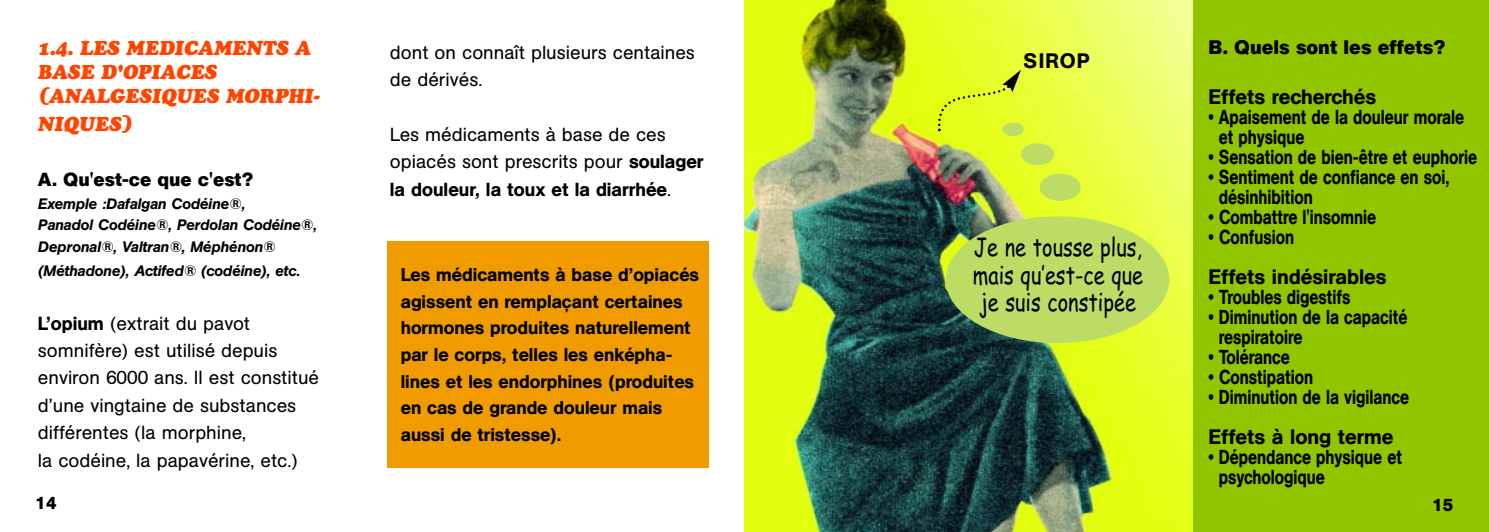
<style>
.page{position:relative;width:1489px;height:532px;background:#fff}
.page>*{position:absolute;margin:0;border:0;box-sizing:border-box;transform-origin:0 0}
.t1{font:25px/27.5px "Comic Sans MS";color:#000;text-align:justify;scale:.8 1}
.t2{font:500 20.75px "AG Buch BQ";color:#000}
.t3{font:500 20px/20px "AG Buch BQ";color:#000;scale:.8 1}
.t4{font:italic 900 20px/24px "Cooper";color:#ff4500}
.t5{font:700 19.5px "AG Buch BQ";color:#000}
.t6{font:18.75px/27.5px "AG Buch BQ";color:#000}
.t7{font:700 18.75px "AG Buch BQ";color:#000}
.t8{font:500 18.25px/26.8px "AG Buch BQ";color:#000}
.t9{font:700 17.5px "AG Buch BQ";color:#000}
.t10{font:italic 500 15px/21.2px "AG Buch BQ";color:#000}
.s1{font-weight:500}
</style>
<div class="page">
<div style="left:1191px;top:0;width:297px;height:531px;background:#90c500"></div>
<div style="left:387px;top:241px;width:322px;height:227px;background:#f09c00"></div>
<img style="left:744px;top:0;width:448px;height:531px">
<div style="left:945px;top:216px;width:224px;height:127px;background:#bcdc66;border-radius:50%"></div>
<div style="left:1039px;top:174px;width:41px;height:27px;background:#bcdc66;border-radius:50%"></div>
<div style="left:1020px;top:143px;width:34px;height:22px;background:#bcdc66;border-radius:50%"></div>
<div style="left:1002px;top:122px;width:21px;height:14px;background:#bcdc66;border-radius:50%"></div>
<svg style="left:935px;top:70px;width:85px;height:63px"></svg>
<p class="t4" style="left:38px;top:36px;width:283px">1.4. LES MEDICAMENTS A<br>BASE D'OPIACES (ANALGESIQUES MORPHI-</p>
<p class="t4" style="left:38px;top:112px;width:96px">NIQUES)</p>
<p class="t7" style="left:38px;top:169px;width:217px">A. Qu'est-ce que c'est?</p>
<p class="t10" style="left:38px;top:193px;width:280px">Exemple :Dafalgan Codéine®,<br>Panadol Codéine®, Perdolan Codéine®,<br>Depronal®, Valtran®, Méphénon®</p>
<p class="t10" style="left:38px;top:259px;width:264px">(Méthadone), Actifed® (codéine), etc.</p>
<p class="t6" style="left:38px;top:309px;width:283px"><span class="s1">L’opium</span> (extrait du pavot somnifère) est utilisé depuis environ 6000 ans. Il est constitué d’une vingtaine de substances différentes (la morphine,<br>la codéine, la papavérine, etc.)</p>
<p class="t6" style="left:390px;top:38px;width:306px">dont on connaît plusieurs centaines de dérivés.</p>
<p class="t6" style="left:390px;top:120px;width:315px">Les médicaments à base de ces opiacés sont prescrits pour <span class="s1">soulager la douleur, la toux et la diarrhée</span>.</p>
<p class="t8" style="left:401px;top:261px;width:300px">Les médicaments à base d’opiacés agissent en remplaçant certaines hormones produites naturellement par le corps, telles les enképha&shy;lines et les endorphines (produites en cas de grande douleur mais aussi de tristesse).</p>
<p class="t2" style="left:1023px;top:50px;width:68px">SIROP</p>
<p class="t1" style="left:972px;top:234px;width:214px">Je ne tousse plus, mais qu’est-ce que je suis constipée</p>
<p class="t5" style="left:1208px;top:36px;width:238px">B. Quels sont les effets?</p>
<p class="t2" style="left:1208px;top:85px;width:169px">Effets recherchés</p>
<p class="t3" style="left:1218px;top:107px;width:308px;text-indent:-10px">• Apaisement de la douleur morale et physique</p>
<p class="t3" style="left:1208px;top:147px;width:337px">• Sensation de bien-être et euphorie</p>
<p class="t3" style="left:1218px;top:167px;width:290px;text-indent:-10px">• Sentiment de confiance en soi, désinhibition</p>
<p class="t3" style="left:1208px;top:207px;width:211px">• Combattre l'insomnie</p>
<p class="t3" style="left:1208px;top:227px;width:108px">• Confusion</p>
<p class="t2" style="left:1208px;top:265px;width:180px">Effets indésirables</p>
<p class="t3" style="left:1208px;top:287px;width:179px">• Troubles digestifs</p>
<p class="t3" style="left:1218px;top:307px;width:237px;text-indent:-10px">• Diminution de la capacité respiratoire</p>
<p class="t3" style="left:1208px;top:347px;width:103px">• Tolérance</p>
<p class="t3" style="left:1208px;top:367px;width:132px">• Constipation</p>
<p class="t3" style="left:1208px;top:387px;width:252px">• Diminution de la vigilance</p>
<p class="t2" style="left:1208px;top:425px;width:186px">Effets à long terme</p>
<p class="t3" style="left:1218px;top:447px;width:230px;text-indent:-10px">• Dépendance physique et psychologique</p>
<p class="t9" style="left:36px;top:493px;width:23px">14</p>
<p class="t9" style="left:1432px;top:495px;width:23px">15</p>
</div>
